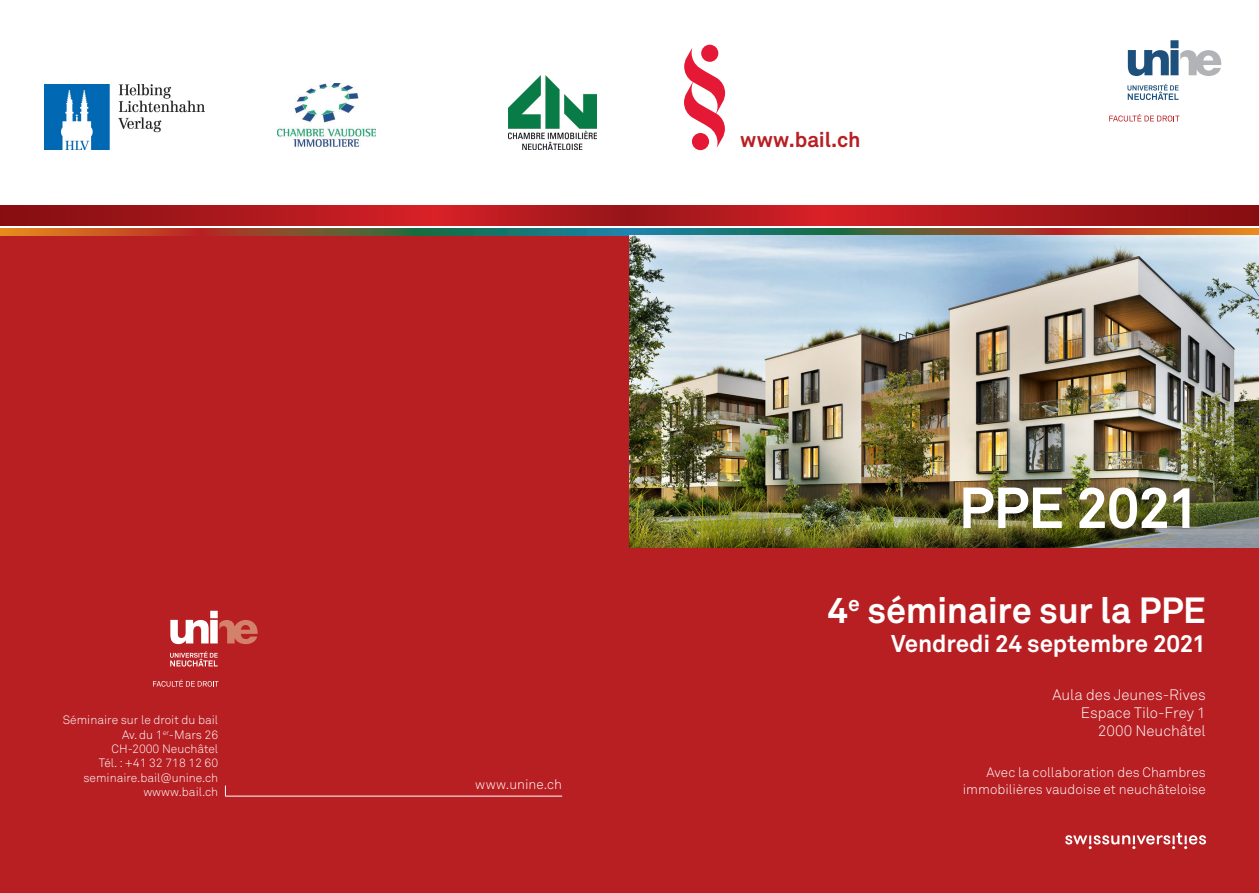
<style>
.page{position:relative;width:1259px;height:893px;background:#fff}
.page>*{position:absolute;margin:0;border:0;box-sizing:border-box;transform-origin:0 0}
.t1{font:700 57px "Akkurat";letter-spacing:-.02em;color:#fff}
.t2{font:700 36px "Akkurat";letter-spacing:-.01em;color:#fff}
.t3{font:700 24px "Akkurat";letter-spacing:-.005em;color:#fff}
.t4{font:700 21px "Akkurat";color:#b81f23}
.t5{font:300 15px/18px "Akkurat";color:#fff;text-align:right}
.t6{font:300 13.5px "Akkurat";letter-spacing:.005em;color:#fff}
.t7{font:300 12px "Akkurat";color:#fff}
</style>
<div class="page">
<div style="left:0;top:232px;width:1259px;height:661px;background:#b81f23"></div>
<svg style="left:629px;top:229px;width:212px;height:7px"></svg>
<svg style="left:841px;top:229px;width:215px;height:7px;background:#7a6149"></svg>
<svg style="left:1056px;top:229px;width:203px;height:7px"></svg>
<svg style="left:415px;top:229px;width:214px;height:7px"></svg>
<svg style="left:201px;top:229px;width:214px;height:7px"></svg>
<svg style="left:0;top:229px;width:201px;height:7px"></svg>
<svg style="left:629px;top:205px;width:630px;height:20px;background:#ad181c"></svg>
<svg style="left:0;top:205px;width:629px;height:20px;background:#ad181c"></svg>
<svg style="left:153px;top:679px;width:65px;height:8px"></svg>
<svg style="left:170px;top:611px;width:88px;height:33px"></svg>
<svg style="left:170px;top:651px;width:48px;height:15px"></svg>
<hr style="left:225px;top:796px;width:337px;height:1px;background:#fff">
<div style="left:701px;top:45px;width:17px;height:17px;background:#e51836;border-radius:50%"></div>
<svg style="left:684px;top:48px;width:41px;height:100px"></svg>
<div style="left:692px;top:133px;width:17px;height:17px;background:#e51836;border-radius:50%"></div>
<img style="left:629px;top:236px;width:630px;height:311px">
<img style="left:277px;top:83px;width:98px;height:64px">
<img style="left:508px;top:75px;width:89px;height:74px">
<img style="left:44px;top:84px;width:160px;height:65px">
<svg style="left:1109px;top:114px;width:70px;height:8px"></svg>
<svg style="left:1127px;top:40px;width:94px;height:36px"></svg>
<svg style="left:1127px;top:84px;width:51px;height:16px"></svg>
<svg style="left:1065px;top:833px;width:141px;height:16px"></svg>
<p class="t7" style="left:63px;top:713px;width:157px">Séminaire sur le droit du bail</p>
<p class="t7" style="left:122px;top:727px;width:98px">Av. du 1<sup>er</sup>-Mars 26</p>
<p class="t7" style="left:112px;top:742px;width:108px">CH-2000 Neuchâtel</p>
<p class="t7" style="left:99px;top:756px;width:121px">Tél. : +41 32 718 12 60</p>
<p class="t7" style="left:83px;top:771px;width:136px">seminaire.bail@unine.ch</p>
<p class="t7" style="left:143px;top:785px;width:76px">wwww.bail.ch</p>
<p class="t6" style="left:475px;top:777px;width:88px">www.unine.ch</p>
<p class="t4" style="left:740px;top:126px;width:122px">www.bail.ch</p>
<p class="t1" style="left:958px;top:472px;width:242px">PPE 2021</p>
<p class="t2" style="left:827px;top:588px;width:380px">4<sup>e</sup> séminaire sur la PPE</p>
<p class="t3" style="left:891px;top:628px;width:316px">Vendredi 24 septembre 2021</p>
<p class="t5" style="left:1052px;top:686px;width:155px">Aula des Jeunes-Rives</p>
<p class="t5" style="left:1080px;top:704px;width:126px">Espace Tilo-Frey 1<br>2000 Neuchâtel</p>
<p class="t6" style="left:986px;top:765px;width:221px">Avec la collaboration des Chambres</p>
<p class="t6" style="left:963px;top:781px;width:244px">immobilières vaudoise et neuchâteloise</p>
</div>
